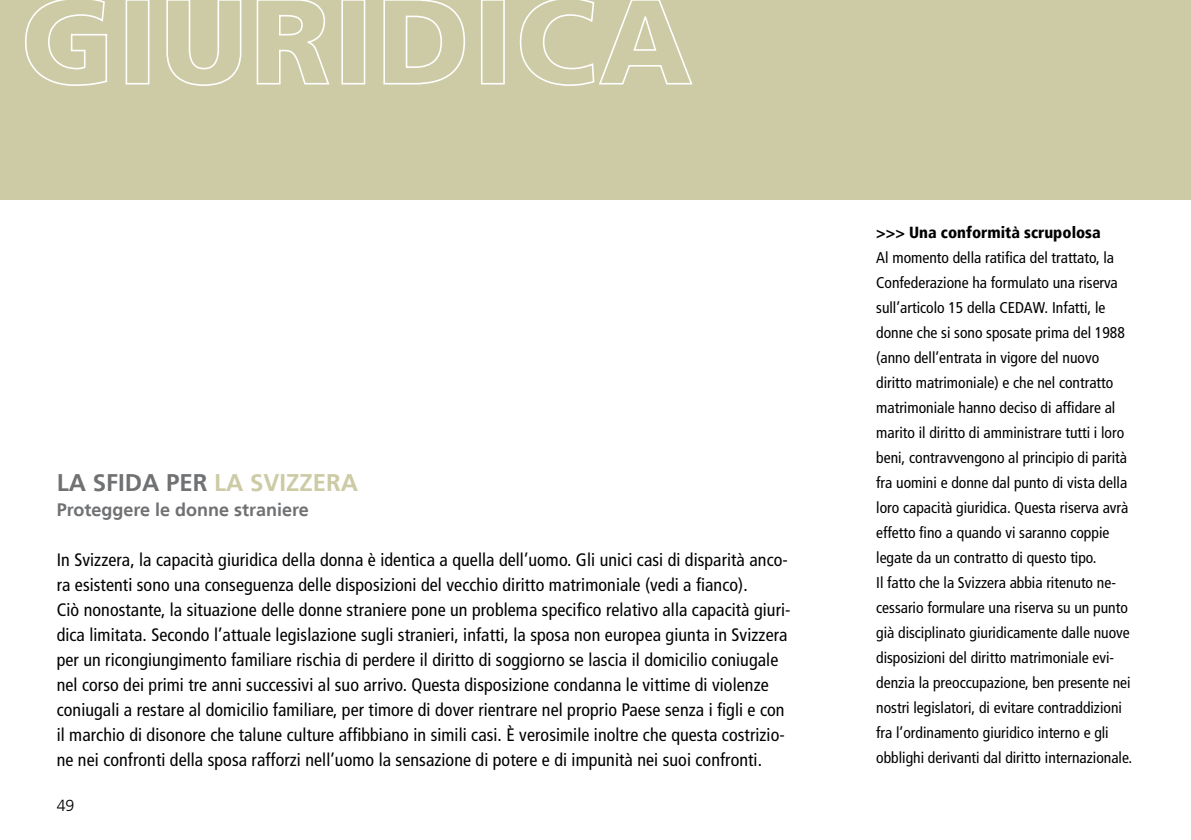
<style>
.page{position:relative;width:1191px;height:840px;background:#fff}
.page>*{position:absolute;margin:0;border:0;box-sizing:border-box;transform-origin:0 0}
.t1{font:700 24px "Frutiger LT";color:#707173}
.t2{font:condensed 18px/25px "Frutiger LT";letter-spacing:.005em;color:#000}
.t3{font:700 18px "Frutiger LT";color:#707173}
.t4{font:900 condensed 16px "Frutiger LT";color:#000}
.t5{font:300 16px "Frutiger LT";color:#000}
.t6{font:condensed 15.6px/25px "Frutiger LT";color:#000}
.s1{color:#cccba5}
</style>
<div class="page">
<div style="left:0;top:0;width:1191px;height:199px;background:#cccba5"></div>
<svg style="left:25px;top:0;width:83px;height:86px"></svg>
<div style="left:126px;top:0;width:23px;height:84px;border:2px solid #fff"></div>
<svg style="left:166px;top:0;width:76px;height:86px"></svg>
<svg style="left:256px;top:0;width:74px;height:85px"></svg>
<div style="left:341px;top:0;width:24px;height:84px;border:2px solid #fff"></div>
<svg style="left:383px;top:0;width:82px;height:85px"></svg>
<div style="left:481px;top:0;width:24px;height:84px;border:2px solid #fff"></div>
<svg style="left:519px;top:0;width:174px;height:86px"></svg>
<h1 class="t1" style="left:57px;top:468px;width:303px">LA SFIDA PER <span class="s1">LA SVIZZERA</span></h1>
<p class="t3" style="left:57px;top:498px;width:254px">Proteggere le donne straniere</p>
<p class="t2" style="left:57px;top:546px;width:735px">In Svizzera, la capacità giuridica della donna è identica a quella dell’uomo. Gli unici casi di disparità anco&shy;ra esistenti sono una conseguenza delle disposizioni del vecchio diritto matrimoniale (vedi a fianco).<br>Ciò nonostante, la situazione delle donne straniere pone un problema specifico relativo alla capacità giuri&shy;dica limitata. Secondo l’attuale legislazione sugli stranieri, infatti, la sposa non europea giunta in Svizzera per un ricongiungimento familiare rischia di perdere il diritto di soggiorno se lascia il domicilio coniugale nel corso dei primi tre anni successivi al suo arrivo. Questa disposizione condanna le vittime di violenze coniugali a restare al domicilio familiare, per timore di dover rientrare nel proprio Paese senza i figli e con il marchio di disonore che talune culture affibbiano in simili casi. È verosimile inoltre che questa costrizio&shy;ne nei confronti della sposa rafforzi nell’uomo la sensazione di potere e di impunità nei suoi confronti.</p>
<p class="t5" style="left:57px;top:796px;width:19px">49</p>
<p class="t4" style="left:876px;top:222px;width:226px">&gt;&gt;&gt; Una conformità scrupolosa</p>
<p class="t6" style="left:876px;top:245px;width:257px">Al momento della ratifica del trattato, la Confederazione ha formulato una riserva sull’articolo 15 della CEDAW. Infatti, le donne che si sono sposate prima del 1988 (anno dell’entrata in vigore del nuovo diritto matrimoniale) e che nel contratto matrimoniale hanno deciso di affidare al marito il diritto di amministrare tutti i loro beni, contravvengono al principio di parità fra uomini e donne dal punto di vista della loro capacità giuridica. Questa riserva avrà effetto fino a quando vi saranno coppie legate da un contratto di questo tipo.<br>Il fatto che la Svizzera abbia ritenuto ne&shy;cessario formulare una riserva su un punto già disciplinato giuridicamente dalle nuove disposizioni del diritto matrimoniale evi&shy;denzia la preoccupazione, ben presente nei nostri legislatori, di evitare contraddizioni fra l’ordinamento giuridico interno e gli obblighi derivanti dal diritto internazionale.</p>
</div>
